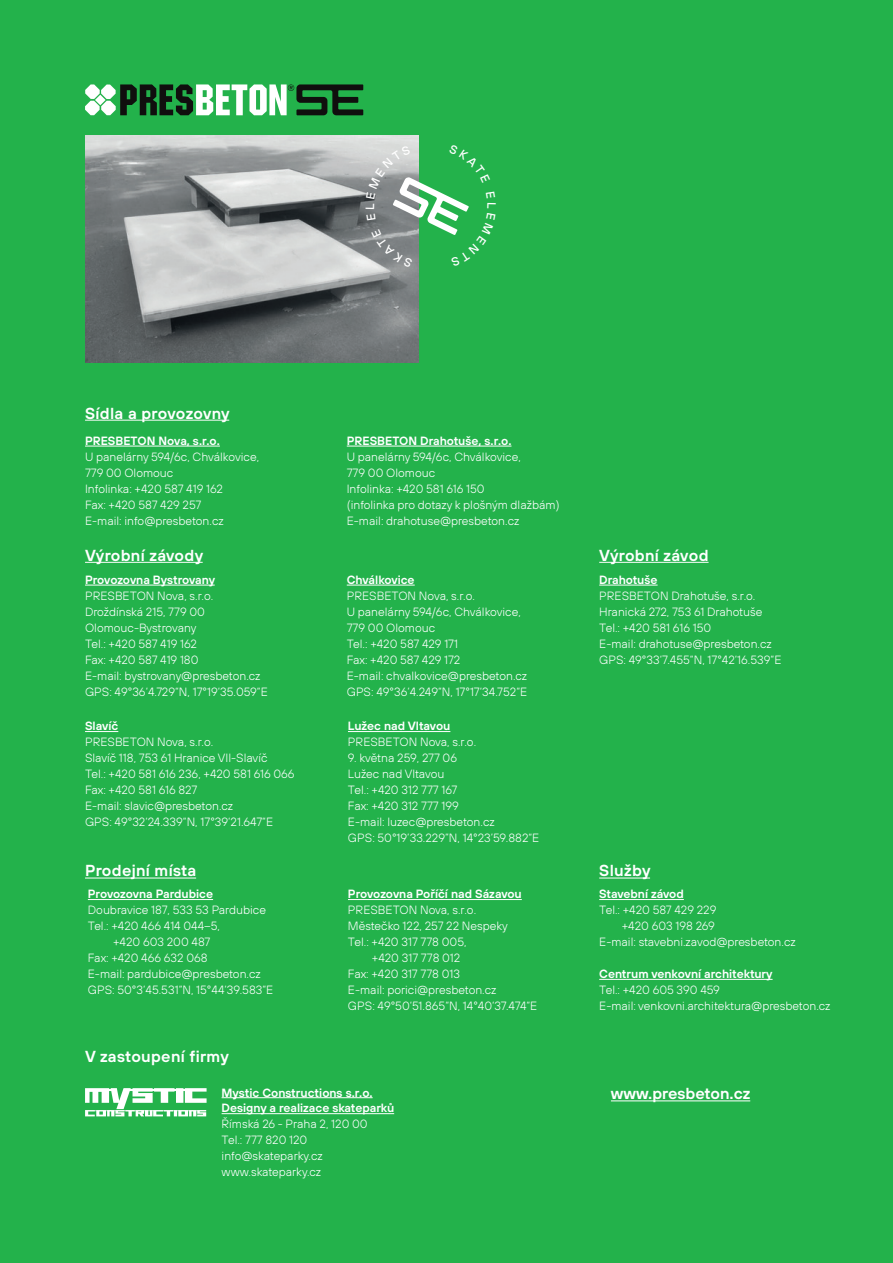
<style>
.page{position:relative;width:893px;height:1263px;background:#23b24b}
.page>*{position:absolute;margin:0;border:0;box-sizing:border-box;transform-origin:0 0}
.t1{font:600 15.9px "TT Hoves";letter-spacing:.02em;color:#fff}
.t2{font:600 15.9px "TT Hoves";color:#fff}
.t3{font:300 12px/15.9px "TT Hoves";color:#fff}
.t4{font:600 12px/15.9px "TT Hoves";color:#fff}
</style>
<div class="page">
<img style="left:85px;top:135px;width:333px;height:227px">
<svg style="left:85px;top:84px;width:278px;height:32px"></svg>
<hr style="left:85px;top:446px;width:135px;height:1px;background:#fff">
<hr style="left:347px;top:446px;width:164px;height:1px;background:#fff">
<hr style="left:85px;top:585px;width:130px;height:1px;background:#fff">
<hr style="left:85px;top:731px;width:33px;height:1px;background:#fff">
<hr style="left:222px;top:1097px;width:151px;height:1px;background:#fff">
<hr style="left:222px;top:1113px;width:172px;height:1px;background:#fff">
<hr style="left:88px;top:899px;width:125px;height:1px;background:#fff">
<hr style="left:348px;top:731px;width:102px;height:1px;background:#fff">
<hr style="left:348px;top:899px;width:174px;height:1px;background:#fff">
<hr style="left:599px;top:899px;width:85px;height:1px;background:#fff">
<hr style="left:599px;top:979px;width:174px;height:1px;background:#fff">
<hr style="left:347px;top:585px;width:68px;height:1px;background:#fff">
<hr style="left:599px;top:585px;width:59px;height:1px;background:#fff">
<hr style="left:611px;top:1100px;width:139px;height:1px;background:#fff">
<hr style="left:85px;top:420px;width:144px;height:1px;background:#fff">
<hr style="left:85px;top:562px;width:118px;height:1px;background:#fff">
<hr style="left:85px;top:878px;width:111px;height:1px;background:#fff">
<hr style="left:599px;top:878px;width:51px;height:1px;background:#fff">
<hr style="left:599px;top:562px;width:110px;height:1px;background:#fff">
<svg style="left:85px;top:1088px;width:122px;height:28px"></svg>
<svg style="left:366px;top:144px;width:103px;height:124px"></svg>
<h1 class="t1" style="left:85px;top:402px;width:146px">Sídla a provozovny</h1>
<p class="t4" style="left:85px;top:432px;width:136px">PRESBETON Nova, s.r.o.</p>
<p class="t3" style="left:85px;top:448px;width:176px">U panelárny 594/6c, Chválkovice,<br>779 00 Olomouc<br>Infolinka: +420 587 419 162<br>Fax: +420 587 429 257<br>E-mail: info@presbeton.cz</p>
<p class="t4" style="left:347px;top:432px;width:166px">PRESBETON Drahotuše, s.r.o.</p>
<p class="t3" style="left:347px;top:448px;width:214px">U panelárny 594/6c, Chválkovice,<br>779 00 Olomouc<br>Infolinka: +420 581 616 150<br>(infolinka pro dotazy k plošným dlažbám)<br>E-mail: drahotuse@presbeton.cz</p>
<h1 class="t1" style="left:85px;top:545px;width:120px">Výrobní závody</h1>
<h1 class="t1" style="left:599px;top:545px;width:111px">Výrobní závod</h1>
<p class="t4" style="left:85px;top:571px;width:132px">Provozovna Bystrovany</p>
<p class="t3" style="left:85px;top:587px;width:184px">PRESBETON Nova, s.r.o.<br>Droždínská 215, 779 00<br>Olomouc-Bystrovany<br>Tel.: +420 587 419 162<br>Fax: +420 587 419 180<br>E-mail: bystrovany@presbeton.cz<br>GPS: 49°36‘4.729“N, 17°19‘35.059“E</p>
<p class="t4" style="left:85px;top:718px;width:35px">Slavíč</p>
<p class="t3" style="left:85px;top:734px;width:211px">PRESBETON Nova, s.r.o.<br>Slavíč 118, 753 61 Hranice VII-Slavíč<br>Tel.: +420 581 616 236, +420 581 616 066<br>Fax: +420 581 616 827<br>E-mail: slavic@presbeton.cz<br>GPS: 49°32‘24.339“N, 17°39‘21.647“E</p>
<p class="t4" style="left:347px;top:571px;width:69px">Chválkovice</p>
<p class="t3" style="left:347px;top:587px;width:182px">PRESBETON Nova, s.r.o.<br>U panelárny 594/6c, Chválkovice,<br>779 00 Olomouc<br>Tel.: +420 587 429 171<br>Fax: +420 587 429 172<br>E-mail: chvalkovice@presbeton.cz<br>GPS: 49°36‘4.249“N, 17°17‘34.752“E</p>
<p class="t4" style="left:348px;top:718px;width:104px">Lužec nad Vltavou</p>
<p class="t3" style="left:348px;top:734px;width:130px">PRESBETON Nova, s.r.o.</p>
<p class="t3" style="left:348px;top:750px;width:193px">9. května 259, 277 06<br>Lužec nad Vltavou<br>Tel.: +420 312 777 167<br>Fax: +420 312 777 199<br>E-mail: luzec@presbeton.cz<br>GPS: 50°19’33.229”N, 14°23’59.882“E</p>
<p class="t4" style="left:599px;top:571px;width:60px">Drahotuše</p>
<p class="t3" style="left:599px;top:587px;width:184px">PRESBETON Drahotuše, s.r.o.<br>Hranická 272, 753 61 Drahotuše<br>Tel.: +420 581 616 150<br>E-mail: drahotuse@presbeton.cz<br>GPS: 49°33‘7.455“N, 17°42‘16.539“E</p>
<h1 class="t1" style="left:85px;top:860px;width:113px">Prodejní místa</h1>
<h1 class="t1" style="left:599px;top:860px;width:53px">Služby</h1>
<p class="t4" style="left:88px;top:886px;width:127px">Provozovna Pardubice</p>
<p class="t3" style="left:88px;top:902px;width:180px">Doubravice 187, 533 53 Pardubice</p>
<p class="t3" style="left:88px;top:918px;width:134px">Tel.: +420 466 414 044–5,</p>
<p class="t3" style="left:113px;top:934px;width:99px">+420 603 200 487</p>
<p class="t3" style="left:88px;top:950px;width:121px">Fax: +420 466 632 068</p>
<p class="t3" style="left:88px;top:966px;width:174px">E-mail: pardubice@presbeton.cz</p>
<p class="t3" style="left:88px;top:982px;width:187px">GPS: 50°3‘45.531“N, 15°44‘39.583“E</p>
<h1 class="t1" style="left:85px;top:1045px;width:145px">V zastoupení firmy</h1>
<p class="t4" style="left:348px;top:886px;width:175px">Provozovna Poříčí nad Sázavou</p>
<p class="t3" style="left:348px;top:902px;width:130px">PRESBETON Nova, s.r.o.</p>
<p class="t3" style="left:348px;top:918px;width:161px">Městečko 122, 257 22 Nespeky</p>
<p class="t3" style="left:348px;top:934px;width:120px">Tel.: +420 317 778 005,</p>
<p class="t3" style="left:372px;top:950px;width:90px">+420 317 778 012</p>
<p class="t3" style="left:348px;top:966px;width:114px">Fax: +420 317 778 013</p>
<p class="t3" style="left:348px;top:982px;width:150px">E-mail: porici@presbeton.cz</p>
<p class="t3" style="left:348px;top:998px;width:191px">GPS: 49°50‘51.865“N, 14°40‘37.474“E</p>
<p class="t4" style="left:222px;top:1084px;width:174px">Mystic Constructions s.r.o.<br>Designy a realizace skateparků</p>
<p class="t3" style="left:222px;top:1116px;width:148px">Římská 26 - Praha 2, 120 00<br>Tel.: 777 820 120 info@skateparky.cz www.skateparky.cz</p>
<p class="t4" style="left:599px;top:886px;width:86px">Stavební závod</p>
<p class="t3" style="left:599px;top:902px;width:119px">Tel.: +420 587 429 229</p>
<p class="t3" style="left:622px;top:918px;width:95px">+420 603 198 269</p>
<p class="t3" style="left:599px;top:934px;width:198px">E-mail: stavebni.zavod@presbeton.cz</p>
<p class="t4" style="left:599px;top:966px;width:175px">Centrum venkovní architektury</p>
<p class="t3" style="left:599px;top:982px;width:233px">Tel.: +420 605 390 459<br>E-mail: venkovni.architektura@presbeton.cz</p>
<h1 class="t2" style="left:611px;top:1083px;width:141px">www.presbeton.cz</h1>
</div>
